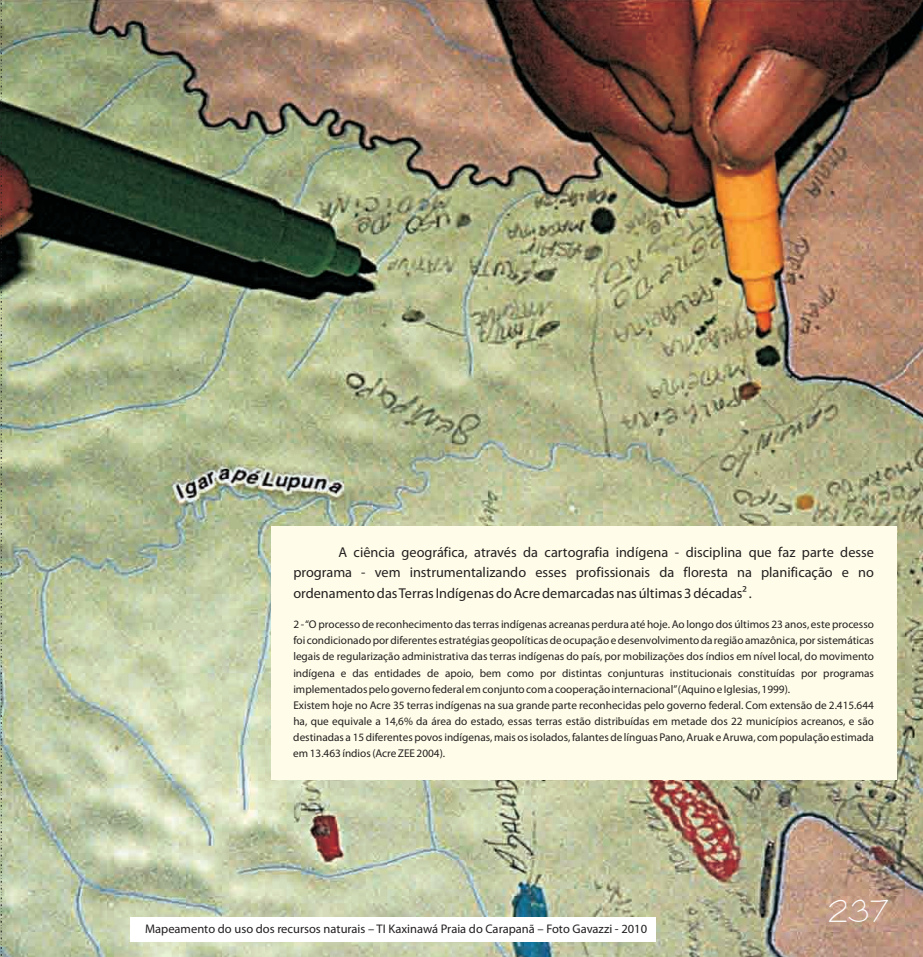
<style>
.page{position:relative;width:923px;height:957px;background:#fff}
.page>*{position:absolute;margin:0;border:0;box-sizing:border-box;transform-origin:0 0}
.t1{font:30px "Bookworm";color:#fff;scale:.96 1}
.t2{font:14.25px/20.4px "Myriad Pro";color:#231f20;text-align:justify}
.t3{font:12.5px "Myriad Pro";color:#231f20}
.t4{font:11.25px/16.1px "Myriad Pro";color:#231f20}
</style>
<div class="page">
<img style="left:0;top:0;width:923px;height:957px">
<svg style="left:1px;top:0;width:1px;height:957px"></svg>
<div style="left:130px;top:917px;width:525px;height:25px;background:#fff"></div>
<div style="left:271px;top:527px;width:625px;height:253px;background:#fffde9"></div>
<p class="t2" style="left:293px;top:543px;width:582px;text-indent:45px">A ciência geográfica, através da cartografia indígena - disciplina que faz parte desse programa - vem instrumentalizando esses profissionais da floresta na planificação e no ordenamento das Terras Indígenas do Acre demarcadas nas últimas 3 décadas² .</p>
<p class="t4" style="left:293px;top:617px;width:582px">2 - “O processo de reconhecimento das terras indígenas acreanas perdura até hoje. Ao longo dos últimos 23 anos, este processo foi condicionado por diferentes estratégias geopolíticas de ocupação e desenvolvimento da região amazônica, por sistemáticas legais de regularização administrativa das terras indígenas do país, por mobilizações dos índios em nível local, do movimento indígena e das entidades de apoio, bem como por distintas conjunturas institucionais constituídas por programas implementados pelo governo federal em conjunto com a cooperação internacional”(Aquino e Iglesias, 1999).<br>Existem hoje no Acre 35 terras indígenas na sua grande parte reconhecidas pelo governo federal. Com extensão de 2.415.644 ha, que equivale a 14,6% da área do estado, essas terras estão distribuídas em metade dos 22 municípios acreanos, e são destinadas a 15 diferentes povos indígenas, mais os isolados, falantes de línguas Pano, Aruak e Aruwa, com população estimada em 13.463 índios (Acre ZEE 2004).</p>
<p class="t3" style="left:145px;top:923px;width:503px">Mapeamento do uso dos recursos naturais – TI Kaxinawá Praia do Carapanã – Foto Gavazzi - 2010</p>
<h1 class="t1" style="left:828px;top:899px;width:65px">237</h1>
</div>
